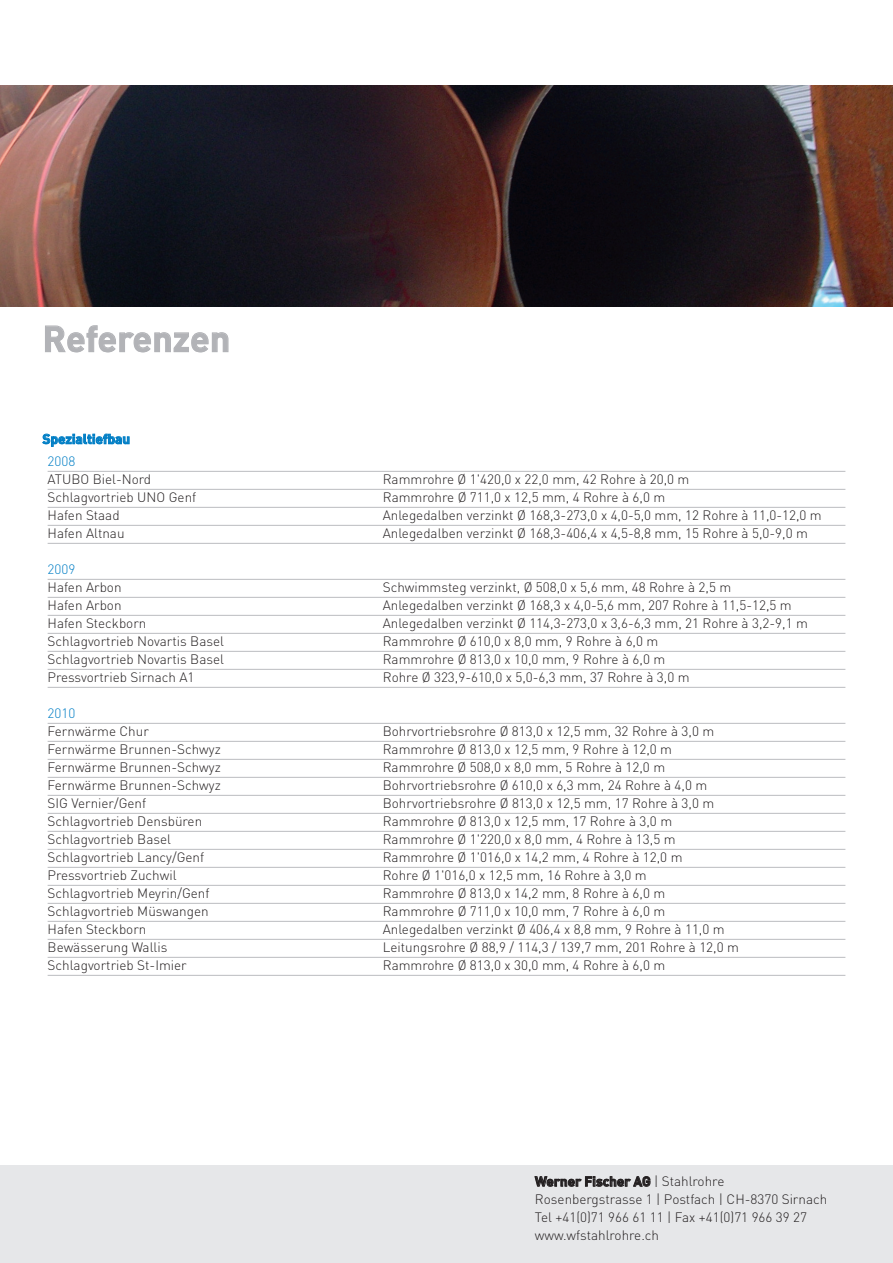
<style>
.page{position:relative;width:893px;height:1263px;background:#fff}
.page>*{position:absolute;margin:0;border:0;box-sizing:border-box;transform-origin:0 0}
.t1{font:700 36px "DIN";color:#b2b3b7}
.t2{font:300 13.5px/18px "DIN";color:#231f20}
.t3{font:700 13.5px "DIN";color:#007ec5}
.t4{font:300 13.5px "DIN";color:#007ec5}
.s1{font-weight:700}
</style>
<div class="page">
<img style="left:0;top:85px;width:892px;height:221px">
<div style="left:0;top:1165px;width:892px;height:98px;background:#e6e7e9"></div>
<svg style="left:534px;top:1176px;width:116px;height:11px"></svg>
<svg style="left:45px;top:325px;width:184px;height:28px"></svg>
<svg style="left:42px;top:434px;width:87px;height:13px"></svg>
<hr style="left:48px;top:471px;width:797px;height:1px;background:#bcbdc0">
<hr style="left:48px;top:489px;width:797px;height:1px;background:#bcbdc0">
<hr style="left:48px;top:507px;width:797px;height:1px;background:#bcbdc0">
<hr style="left:48px;top:525px;width:797px;height:1px;background:#bcbdc0">
<hr style="left:48px;top:543px;width:797px;height:1px;background:#bcbdc0">
<hr style="left:48px;top:579px;width:797px;height:1px;background:#bcbdc0">
<hr style="left:48px;top:597px;width:797px;height:1px;background:#bcbdc0">
<hr style="left:48px;top:615px;width:797px;height:1px;background:#bcbdc0">
<hr style="left:48px;top:633px;width:797px;height:1px;background:#bcbdc0">
<hr style="left:48px;top:651px;width:797px;height:1px;background:#bcbdc0">
<hr style="left:48px;top:669px;width:797px;height:1px;background:#bcbdc0">
<hr style="left:48px;top:687px;width:797px;height:1px;background:#bcbdc0">
<hr style="left:48px;top:723px;width:797px;height:1px;background:#bcbdc0">
<hr style="left:48px;top:741px;width:797px;height:1px;background:#bcbdc0">
<hr style="left:48px;top:759px;width:797px;height:1px;background:#bcbdc0">
<hr style="left:48px;top:777px;width:797px;height:1px;background:#bcbdc0">
<hr style="left:48px;top:795px;width:797px;height:1px;background:#bcbdc0">
<hr style="left:48px;top:813px;width:797px;height:1px;background:#bcbdc0">
<hr style="left:48px;top:831px;width:797px;height:1px;background:#bcbdc0">
<hr style="left:48px;top:849px;width:797px;height:1px;background:#bcbdc0">
<hr style="left:48px;top:867px;width:797px;height:1px;background:#bcbdc0">
<hr style="left:48px;top:885px;width:797px;height:1px;background:#bcbdc0">
<hr style="left:48px;top:903px;width:797px;height:1px;background:#bcbdc0">
<hr style="left:48px;top:921px;width:797px;height:1px;background:#bcbdc0">
<hr style="left:48px;top:939px;width:797px;height:1px;background:#bcbdc0">
<hr style="left:48px;top:957px;width:797px;height:1px;background:#bcbdc0">
<hr style="left:48px;top:975px;width:797px;height:1px;background:#bcbdc0">
<h1 class="t1" style="left:43px;top:325px;width:189px">Referenzen</h1>
<p class="t3" style="left:43px;top:434px;width:89px">Spezialtiefbau</p>
<p class="t4" style="left:48px;top:457px;width:29px">2008</p>
<p class="t2" style="left:48px;top:472px;width:105px">ATUBO Biel-Nord</p>
<p class="t2" style="left:383px;top:472px;width:308px">Rammrohre Ø 1'420,0 x 22,0 mm, 42 Rohre à 20,0 m</p>
<p class="t2" style="left:48px;top:490px;width:150px">Schlagvortrieb UNO Genf</p>
<p class="t2" style="left:383px;top:490px;width:284px">Rammrohre Ø 711,0 x 12,5 mm, 4 Rohre à 6,0 m</p>
<p class="t2" style="left:48px;top:508px;width:73px">Hafen Staad</p>
<p class="t2" style="left:383px;top:508px;width:440px">Anlegedalben verzinkt Ø 168,3-273,0 x 4,0-5,0 mm, 12 Rohre à 11,0-12,0 m</p>
<p class="t2" style="left:48px;top:526px;width:78px">Hafen Altnau</p>
<p class="t2" style="left:383px;top:526px;width:427px">Anlegedalben verzinkt Ø 168,3-406,4 x 4,5-8,8 mm, 15 Rohre à 5,0-9,0 m</p>
<p class="t4" style="left:48px;top:565px;width:29px">2009</p>
<p class="t2" style="left:48px;top:580px;width:75px">Hafen Arbon</p>
<p class="t2" style="left:383px;top:580px;width:350px">Schwimmsteg verzinkt, Ø 508,0 x 5,6 mm, 48 Rohre à 2,5 m</p>
<p class="t2" style="left:48px;top:598px;width:75px">Hafen Arbon</p>
<p class="t2" style="left:383px;top:598px;width:410px">Anlegedalben verzinkt Ø 168,3 x 4,0-5,6 mm, 207 Rohre à 11,5-12,5 m</p>
<p class="t2" style="left:48px;top:616px;width:100px">Hafen Steckborn</p>
<p class="t2" style="left:383px;top:616px;width:427px">Anlegedalben verzinkt Ø 114,3-273,0 x 3,6-6,3 mm, 21 Rohre à 3,2-9,1 m</p>
<p class="t2" style="left:48px;top:634px;width:178px">Schlagvortrieb Novartis Basel</p>
<p class="t2" style="left:383px;top:634px;width:277px">Rammrohre Ø 610,0 x 8,0 mm, 9 Rohre à 6,0 m</p>
<p class="t2" style="left:48px;top:652px;width:178px">Schlagvortrieb Novartis Basel</p>
<p class="t2" style="left:383px;top:652px;width:284px">Rammrohre Ø 813,0 x 10,0 mm, 9 Rohre à 6,0 m</p>
<p class="t2" style="left:48px;top:670px;width:148px">Pressvortrieb Sirnach A1</p>
<p class="t2" style="left:383px;top:670px;width:308px">Rohre Ø 323,9-610,0 x 5,0-6,3 mm, 37 Rohre à 3,0 m</p>
<p class="t4" style="left:48px;top:709px;width:29px">2010</p>
<p class="t2" style="left:48px;top:724px;width:103px">Fernwärme Chur</p>
<p class="t2" style="left:383px;top:724px;width:333px">Bohrvortriebsrohre Ø 813,0 x 12,5 mm, 32 Rohre à 3,0 m</p>
<p class="t2" style="left:48px;top:742px;width:175px">Fernwärme Brunnen-Schwyz</p>
<p class="t2" style="left:383px;top:742px;width:291px">Rammrohre Ø 813,0 x 12,5 mm, 9 Rohre à 12,0 m</p>
<p class="t2" style="left:48px;top:760px;width:175px">Fernwärme Brunnen-Schwyz</p>
<p class="t2" style="left:383px;top:760px;width:284px">Rammrohre Ø 508,0 x 8,0 mm, 5 Rohre à 12,0 m</p>
<p class="t2" style="left:48px;top:778px;width:175px">Fernwärme Brunnen-Schwyz</p>
<p class="t2" style="left:383px;top:778px;width:326px">Bohrvortriebsrohre Ø 610,0 x 6,3 mm, 24 Rohre à 4,0 m</p>
<p class="t2" style="left:48px;top:796px;width:100px">SIG Vernier/Genf</p>
<p class="t2" style="left:383px;top:796px;width:333px">Bohrvortriebsrohre Ø 813,0 x 12,5 mm, 17 Rohre à 3,0 m</p>
<p class="t2" style="left:48px;top:814px;width:156px">Schlagvortrieb Densbüren</p>
<p class="t2" style="left:383px;top:814px;width:291px">Rammrohre Ø 813,0 x 12,5 mm, 17 Rohre à 3,0 m</p>
<p class="t2" style="left:48px;top:832px;width:125px">Schlagvortrieb Basel</p>
<p class="t2" style="left:383px;top:832px;width:294px">Rammrohre Ø 1'220,0 x 8,0 mm, 4 Rohre à 13,5 m</p>
<p class="t2" style="left:48px;top:850px;width:158px">Schlagvortrieb Lancy/Genf</p>
<p class="t2" style="left:383px;top:850px;width:301px">Rammrohre Ø 1'016,0 x 14,2 mm, 4 Rohre à 12,0 m</p>
<p class="t2" style="left:48px;top:868px;width:130px">Pressvortrieb Zuchwil</p>
<p class="t2" style="left:383px;top:868px;width:265px">Rohre Ø 1'016,0 x 12,5 mm, 16 Rohre à 3,0 m</p>
<p class="t2" style="left:48px;top:886px;width:163px">Schlagvortrieb Meyrin/Genf</p>
<p class="t2" style="left:383px;top:886px;width:284px">Rammrohre Ø 813,0 x 14,2 mm, 8 Rohre à 6,0 m</p>
<p class="t2" style="left:48px;top:904px;width:163px">Schlagvortrieb Müswangen</p>
<p class="t2" style="left:383px;top:904px;width:284px">Rammrohre Ø 711,0 x 10,0 mm, 7 Rohre à 6,0 m</p>
<p class="t2" style="left:48px;top:922px;width:100px">Hafen Steckborn</p>
<p class="t2" style="left:383px;top:922px;width:343px">Anlegedalben verzinkt Ø 406,4 x 8,8 mm, 9 Rohre à 11,0 m</p>
<p class="t2" style="left:48px;top:940px;width:121px">Bewässerung Wallis</p>
<p class="t2" style="left:383px;top:940px;width:358px">Leitungsrohre Ø 88,9 / 114,3 / 139,7 mm, 201 Rohre à 12,0 m</p>
<p class="t2" style="left:48px;top:958px;width:141px">Schlagvortrieb St-Imier</p>
<p class="t2" style="left:383px;top:958px;width:284px">Rammrohre Ø 813,0 x 30,0 mm, 4 Rohre à 6,0 m</p>
<p class="t2" style="left:535px;top:1174px;width:294px"><span class="s1">Werner Fischer AG</span> | Stahlrohre Rosenbergstrasse 1 | Postfach | CH-8370 Sirnach Tel +41(0)71 966 61 11 | Fax +41(0)71 966 39 27 www.wfstahlrohre.ch</p>
</div>
